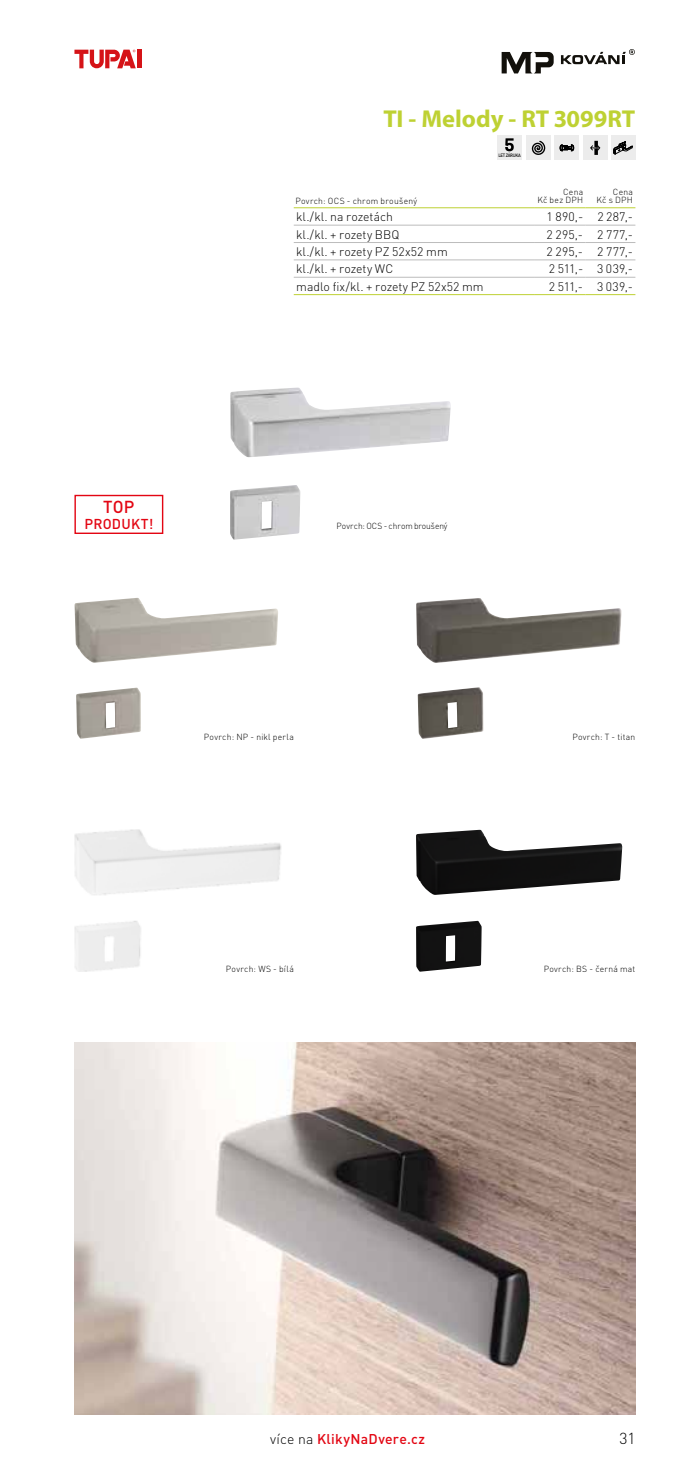
<style>
.page{position:relative;width:695px;height:1474px;background:#fff}
.page>*{position:absolute;margin:0;border:0;box-sizing:border-box;transform-origin:0 0}
.t1{font:700 24.5px "Myriad Pro";color:#bed133}
.t2{font:500 17.15px "DIN Pro";color:#e30613}
.t3{font:300 15.75px "DIN Pro";color:#000}
.t4{font:500 14.17px "DIN Pro";letter-spacing:.02em;color:#e30613}
.t5{font:500 14px "DIN Pro";letter-spacing:.02em;color:#e30613}
.t6{font:300 12.25px "DIN Pro";letter-spacing:.005em;color:#000}
.t7{font:300 8.75px/8.8px "DIN Pro";letter-spacing:.03em;color:#000;text-align:right}
.t8{font:300 8.75px "DIN Pro";letter-spacing:.005em;color:#000;scale:.96 1}
.t9{font:500 4.73px "DIN Pro";letter-spacing:-.07em;color:#000;scale:.9 1}
.s1{font-weight:300;color:#000}
</style>
<div class="page">
<svg style="left:501px;top:52px;width:52px;height:21px"></svg>
<svg style="left:561px;top:49px;width:74px;height:15px"></svg>
<hr style="left:294px;top:225px;width:240px;height:1px;background:#bcbcbc">
<hr style="left:534px;top:225px;width:51px;height:1px;background:#bcbcbc">
<hr style="left:585px;top:225px;width:50px;height:1px;background:#bcbcbc">
<hr style="left:294px;top:242px;width:240px;height:1px;background:#bcbcbc">
<hr style="left:534px;top:242px;width:51px;height:1px;background:#bcbcbc">
<hr style="left:585px;top:242px;width:50px;height:1px;background:#bcbcbc">
<hr style="left:294px;top:259px;width:240px;height:1px;background:#bcbcbc">
<hr style="left:534px;top:259px;width:51px;height:1px;background:#bcbcbc">
<hr style="left:585px;top:259px;width:50px;height:1px;background:#bcbcbc">
<hr style="left:294px;top:277px;width:240px;height:1px;background:#bcbcbc">
<hr style="left:534px;top:277px;width:51px;height:1px;background:#bcbcbc">
<hr style="left:585px;top:277px;width:50px;height:1px;background:#bcbcbc">
<hr style="left:294px;top:294px;width:240px;height:1px;background:#bed133">
<hr style="left:534px;top:294px;width:51px;height:1px;background:#bed133">
<hr style="left:585px;top:294px;width:50px;height:1px;background:#bed133">
<hr style="left:294px;top:207px;width:240px;height:1px;background:#bed133">
<hr style="left:534px;top:207px;width:51px;height:1px;background:#bed133">
<hr style="left:585px;top:207px;width:50px;height:1px;background:#bed133">
<div style="left:582px;top:135px;width:25px;height:25px;background:#ececec"></div>
<svg style="left:590px;top:141px;width:10px;height:14px"></svg>
<div style="left:554px;top:135px;width:25px;height:25px;background:#ececec"></div>
<svg style="left:559px;top:145px;width:15px;height:7px"></svg>
<div style="left:526px;top:135px;width:25px;height:25px;background:#ececec"></div>
<svg style="left:531px;top:141px;width:14px;height:14px"></svg>
<img style="left:230px;top:387px;width:221px;height:152px">
<img style="left:74px;top:598px;width:204px;height:141px">
<img style="left:416px;top:598px;width:205px;height:141px">
<img style="left:74px;top:829px;width:208px;height:142px">
<img style="left:416px;top:829px;width:206px;height:142px">
<img style="left:74px;top:1042px;width:561px;height:372px">
<div style="left:610px;top:135px;width:25px;height:25px;background:#ececec"></div>
<svg style="left:613px;top:141px;width:19px;height:13px"></svg>
<hr style="left:137px;top:50px;width:4px;height:18px;background:#d51317">
<svg style="left:74px;top:50px;width:62px;height:18px"></svg>
<div style="left:74px;top:495px;width:89px;height:39px;border:1px solid #e30613"></div>
<div style="left:497px;top:135px;width:25px;height:25px;background:#ececec"></div>
<svg style="left:505px;top:138px;width:8px;height:13px"></svg>
<h1 class="t1" style="left:383px;top:103px;width:253px">TI - Melody - RT 3099RT</h1>
<p class="t7" style="left:295px;top:195px;width:123px">Povrch: OCS - chrom broušený</p>
<p class="t9" style="left:498px;top:151px;width:26px">LET ZÁRUKA</p>
<p class="t7" style="left:537px;top:186px;width:47px">Cena<br>Kč bez DPH</p>
<p class="t7" style="left:596px;top:186px;width:38px">Cena<br>Kč s DPH</p>
<p class="t6" style="left:296px;top:207px;width:98px">kl./kl. na rozetách</p>
<p class="t6" style="left:546px;top:207px;width:88px">1 890,- 2 287,-</p>
<p class="t6" style="left:296px;top:225px;width:105px">kl./kl. + rozety BBQ</p>
<p class="t6" style="left:546px;top:225px;width:88px">2 295,- 2 777,-</p>
<p class="t6" style="left:296px;top:242px;width:153px">kl./kl. + rozety PZ 52x52 mm</p>
<p class="t6" style="left:546px;top:242px;width:88px">2 295,- 2 777,-</p>
<p class="t6" style="left:296px;top:259px;width:99px">kl./kl. + rozety WC</p>
<p class="t6" style="left:549px;top:259px;width:85px">2 511,- 3 039,-</p>
<p class="t6" style="left:296px;top:277px;width:189px">madlo fix/kl. + rozety PZ 52x52 mm</p>
<p class="t6" style="left:549px;top:277px;width:85px">2 511,- 3 039,-</p>
<h2 class="t2" style="left:103px;top:493px;width:33px">TOP</h2>
<p class="t4" style="left:84px;top:512px;width:71px">PRODUKT!</p>
<p class="t8" style="left:336px;top:519px;width:117px">Povrch: OCS - chrom broušený</p>
<p class="t7" style="left:204px;top:731px;width:91px">Povrch: NP - nikl perla</p>
<p class="t7" style="left:572px;top:731px;width:64px">Povrch: T - titan</p>
<p class="t7" style="left:226px;top:963px;width:69px">Povrch: WS - bílá</p>
<p class="t7" style="left:543px;top:963px;width:93px">Povrch: BS - černá mat</p>
<p class="t5" style="left:270px;top:1427px;width:156px"><span class="s1">více na</span> KlikyNaDvere.cz</p>
<p class="t3" style="left:619px;top:1426px;width:18px">31</p>
</div>
